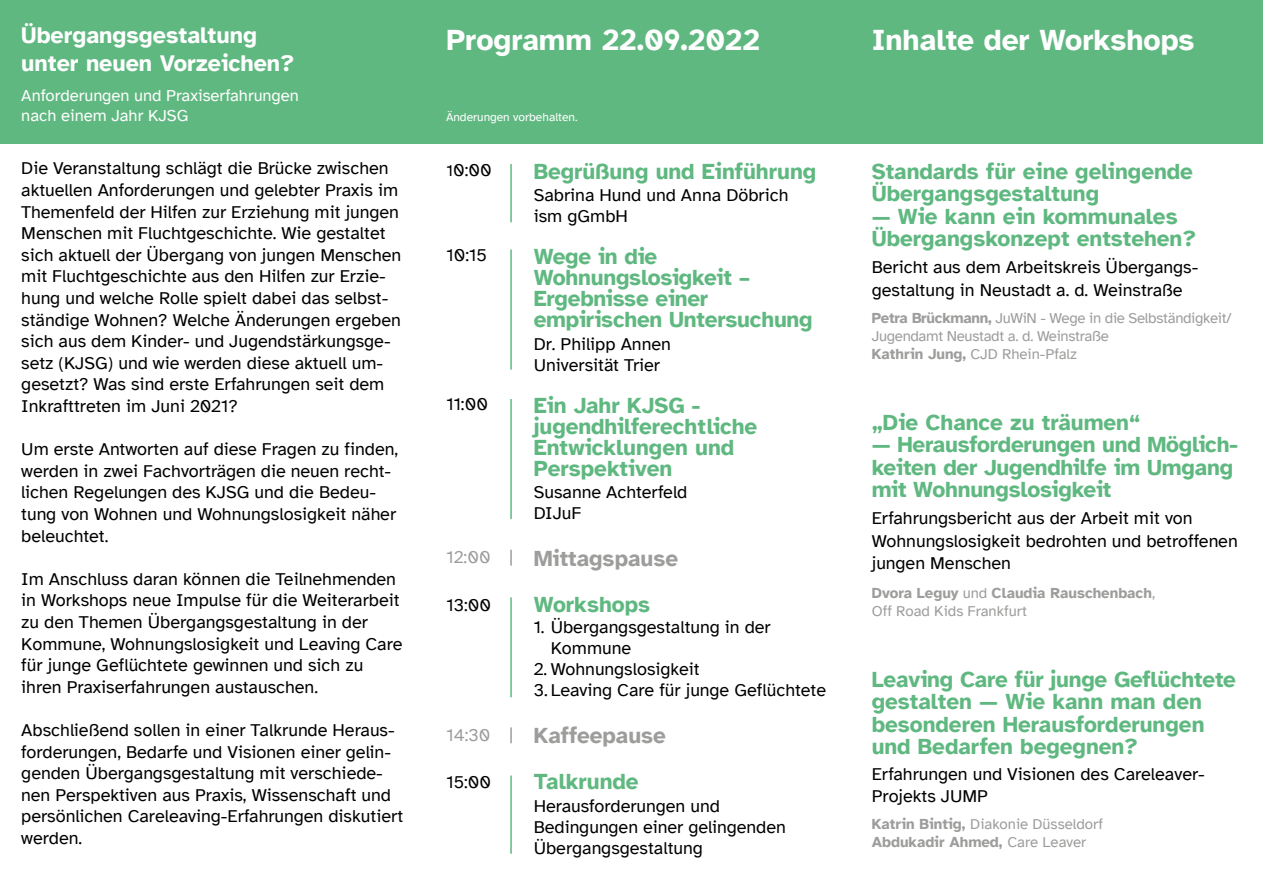
<style>
.page{position:relative;width:1263px;height:893px;background:#fff}
.page>*{position:absolute;margin:0;border:0;box-sizing:border-box;transform-origin:0 0}
.t1{font:700 30px "Atkinson Hyperlegible";color:#fff}
.t2{font:700 30px "Atkinson Hyperlegible";color:#fefefe}
.t3{font:700 23.25px/27.9px "Atkinson Hyperlegible";color:#fefefe}
.t4{font:700 22.5px/22.5px "Atkinson Hyperlegible";color:#60b881}
.t5{font:700 22.5px "Atkinson Hyperlegible";color:#9d9d9c}
.t6{font:18px/21.6px "Atkinson Hyperlegible";color:#000}
.t7{font:18px "Atkinson Hyperlegible";color:#9d9d9c}
.t8{font:16.65px/20px "Atkinson Hyperlegible";color:#fefefe}
.t9{font:700 15px/18px "Atkinson Hyperlegible";color:#9d9d9c}
.t10{font:15px/18px "Atkinson Hyperlegible";letter-spacing:-.02em;color:#9d9d9c}
.t11{font:12px "Atkinson Hyperlegible";color:#fff}
.s1{font-size:16.5px}
.s2{font-weight:700}
.s3{font-weight:400}
</style>
<div class="page">
<div style="left:0;top:0;width:1263px;height:144px;background:#60b881"></div>
<hr style="left:510px;top:399px;width:2px;height:120px;background:#60b881">
<svg style="left:510px;top:550px;width:2px;height:16px"></svg>
<svg style="left:510px;top:727px;width:2px;height:16px"></svg>
<hr style="left:510px;top:597px;width:2px;height:100px;background:#60b881">
<hr style="left:510px;top:775px;width:2px;height:79px;background:#60b881">
<hr style="left:510px;top:250px;width:2px;height:120px;background:#60b881">
<hr style="left:510px;top:164px;width:2px;height:58px;background:#60b881">
<p class="t3" style="left:21px;top:22px;width:275px">Übergangsgestaltung unter neuen Vorzeichen?</p>
<p class="t8" style="left:21px;top:86px;width:279px">Anforderungen und Praxiserfahrungen nach einem Jahr KJSG</p>
<p class="t6" style="left:21px;top:158px;width:382px">Die Veranstaltung schlägt die Brücke zwischen aktuellen Anforderungen und gelebter Praxis im Themenfeld der Hilfen zur Erziehung mit jungen Menschen mit Fluchtgeschichte. Wie gestaltet sich aktuell der Übergang von jungen Menschen mit Fluchtgeschichte aus den Hilfen zur Erzie&shy;hung und welche Rolle spielt dabei das selbst&shy;ständige Wohnen? Welche Änderungen ergeben sich aus dem Kinder- und Jugendstärkungsge&shy;setz (KJSG) und wie werden diese aktuell um&shy;gesetzt? Was sind erste Erfahrungen seit dem Inkrafttreten im Juni 2021?</p>
<p class="t6" style="left:21px;top:439px;width:378px">Um erste Antworten auf diese Fragen zu finden, werden in zwei Fachvorträgen die neuen recht&shy;lichen Regelungen des KJSG und die Bedeu&shy;tung von Wohnen und Wohnungslosigkeit näher beleuchtet.</p>
<p class="t6" style="left:21px;top:568px;width:383px">Im Anschluss daran können die Teilnehmenden in Workshops neue Impulse für die Weiterarbeit zu den Themen Übergangsgestaltung in der Kommune, Wohnungslosigkeit und Leaving Care für junge Geflüchtete gewinnen und sich zu ihren Praxiserfahrungen austauschen.</p>
<p class="t6" style="left:21px;top:719px;width:384px">Abschließend sollen in einer Talkrunde Heraus&shy;forderungen, Bedarfe und Visionen einer gelin&shy;genden Übergangsgestaltung mit verschiede&shy;nen Perspektiven aus Praxis, Wissenschaft und persönlichen Careleaving-Erfahrungen diskutiert werden.</p>
<h1 class="t2" style="left:446px;top:22px;width:315px">Programm 22.09.2022</h1>
<h1 class="t1" style="left:872px;top:22px;width:324px">Inhalte der Workshops</h1>
<p class="t11" style="left:446px;top:111px;width:133px">Änderungen vorbehalten.</p>
<p class="t6" style="left:446px;top:159px;width:47px"><span class="s1">1</span>0:00</p>
<p class="t6" style="left:446px;top:245px;width:42px">10:15</p>
<p class="t6" style="left:446px;top:393px;width:43px">11:00</p>
<p class="t7" style="left:446px;top:547px;width:46px">12:00</p>
<p class="t6" style="left:446px;top:594px;width:46px">13:00</p>
<p class="t7" style="left:446px;top:725px;width:45px">14:30</p>
<p class="t6" style="left:446px;top:771px;width:46px">15:00</p>
<p class="t4" style="left:534px;top:160px;width:284px">Begrüßung und Einführung</p>
<p class="t6" style="left:534px;top:185px;width:256px;line-height:21px">Sabrina Hund und Anna Döbrich ism gGmbH</p>
<p class="t4" style="left:534px;top:246px;width:280px;line-height:21px">Wege in die<br>Wohnungslosigkeit –<br>Ergebnisse einer empirischen Untersuchung</p>
<p class="t6" style="left:534px;top:333px;width:139px;line-height:21px">Dr. Philipp Annen<br>Universität Trier</p>
<p class="t4" style="left:534px;top:395px;width:225px;line-height:21px">Ein Jahr KJSG - jugendhilferechtliche<br>Entwicklungen und<br>Perspektiven</p>
<p class="t6" style="left:534px;top:482px;width:155px;line-height:21px">Susanne Achterfeld<br>DIJuF</p>
<p class="t5" style="left:534px;top:545px;width:146px">Mittagspause</p>
<p class="t4" style="left:534px;top:593px;width:118px">Workshops</p>
<p class="t6" style="left:551px;top:617px;width:221px;line-height:21px;text-indent:-17px">1. Übergangsgestaltung in der<br>Kommune</p>
<p class="t6" style="left:534px;top:659px;width:167px">2. Wohnungslosigkeit</p>
<p class="t6" style="left:534px;top:680px;width:294px">3. Leaving Care für junge Geflüchtete</p>
<p class="t5" style="left:534px;top:722px;width:134px">Kaffeepause</p>
<p class="t4" style="left:534px;top:770px;width:106px">Talkrunde</p>
<p class="t6" style="left:534px;top:795px;width:254px;line-height:21px">Herausforderungen und<br>Bedingungen einer gelingenden<br>Übergangsgestaltung</p>
<p class="t4" style="left:872px;top:160px;width:323px">Standards für eine gelingende<br>Übergangsgestaltung</p>
<p class="t4" style="left:872px;top:205px;width:326px">— Wie kann ein kommunales<br>Übergangskonzept entstehen?</p>
<p class="t6" style="left:872px;top:256px;width:328px;line-height:22.5px">Bericht aus dem Arbeitskreis Übergangs&shy;gestaltung in Neustadt a. d. Weinstraße</p>
<p class="t10" style="left:872px;top:309px;width:362px"><span class="s2">Petra Brückmann,</span> JuWiN - Wege in die Selbständigkeit/<br>Jugendamt Neustadt a. d. Weinstraße<br><span class="s2">Kathrin Jung,</span> CJD Rhein-Pfalz</p>
<p class="t4" style="left:872px;top:411px;width:270px">„Die Chance zu träumen“</p>
<p class="t4" style="left:872px;top:433px;width:367px">— Herausforderungen und Möglich&shy;keiten der Jugendhilfe im Umgang mit Wohnungslosigkeit</p>
<p class="t6" style="left:872px;top:507px;width:368px;line-height:22.5px">Erfahrungsbericht aus der Arbeit mit von<br>Wohnungslosigkeit bedrohten und betroffenen jungen Menschen</p>
<p class="t9" style="left:872px;top:584px;width:285px">Dvora Leguy <span class="s3">und</span> Claudia Rauschenbach<span class="s3">,<br>Off Road Kids Frankfurt</span></p>
<p class="t4" style="left:872px;top:668px;width:366px">Leaving Care für junge Geflüchtete gestalten — Wie kann man den besonderen Herausforderungen und Bedarfen begegnen?</p>
<p class="t6" style="left:872px;top:763px;width:335px">Erfahrungen und Visionen des Careleaver-<br>Projekts JUMP</p>
<p class="t9" style="left:872px;top:814px;width:233px">Katrin Bintig, <span class="s3">Diakonie Düsseldorf<br></span>Abdukadir Ahmed, <span class="s3">Care Leaver</span></p>
</div>
